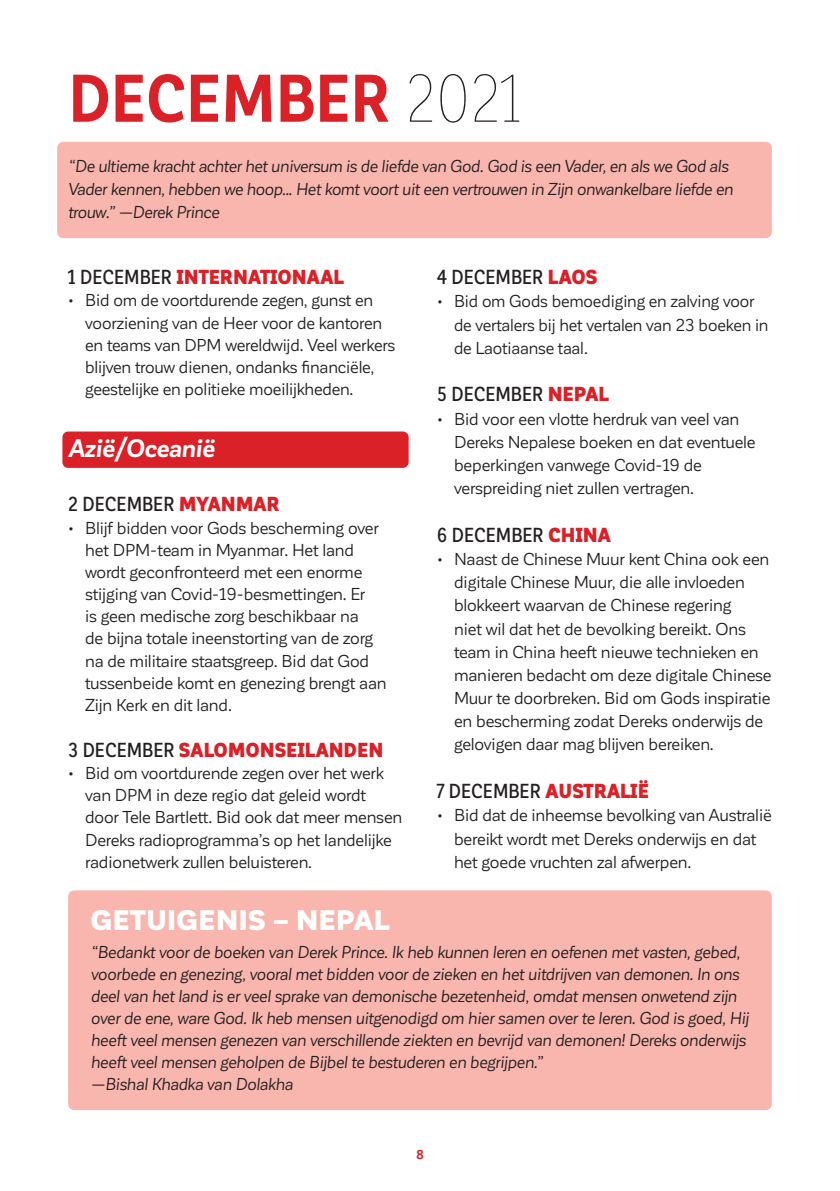
<style>
.page{position:relative;width:840px;height:1191px;background:#fff}
.page>*{position:absolute;margin:0;border:0;box-sizing:border-box;transform-origin:0 0}
.text{font:700 66.2px "Corporative Sans Alt Cnd";letter-spacing:.005em;color:#da2128}
.bullet{font:900 27.8px "Corporative Sans";letter-spacing:.005em;color:#fff}
.region{font:italic 700 25px "Corporative Sans";letter-spacing:-.005em;color:#fff}
.t1{font:500 20px "Corporative Sans Alt Cnd";letter-spacing:.005em;color:#231f20}
.t2{font:900 20px "Corporative Sans Alt Cnd";letter-spacing:-.01em;color:#da2128}
.bullet-2{font:17px/22.2px "Corporative Sans";letter-spacing:-.01em;color:#231f20}
.bullet-3{font:italic 17px/22px "Corporative Sans";letter-spacing:-.01em;color:#231f20}
.text-2{font:italic 17px/23px "Corporative Sans";letter-spacing:-.015em;color:#231f20}
.t3{font:700 12.8px "Corporative Sans";color:#da2128}
.s1{font-family:"Corporative Sans Alt Cnd Hair";font-weight:400;color:#231f20}
.s2{font-weight:500;color:#231f20}
.s3{font-weight:900;color:#da2128}
</style>
<div class="page">
<div style="left:57px;top:142px;width:714px;height:96px;background:#f9b6ae;border-radius:6px"></div>
<div style="left:62px;top:431px;width:346px;height:37px;background:#da2128;border-radius:6px"></div>
<div style="left:68px;top:890px;width:703px;height:220px;background:#f9b6ae;border-radius:6px"></div>
<p class="text" style="left:68px;top:62px;width:453px">DECEMBER <span class="s1">2021</span></p>
<p class="text-2" style="left:68px;top:155px;width:666px">“De ultieme kracht achter het universum is de liefde van God. God is een Vader, en als we God als<br>Vader kennen, hebben we hoop... Het komt voort uit een vertrouwen in Zijn onwankelbare liefde en trouw.” —Derek Prince</p>
<p class="t2" style="left:68px;top:266px;width:277px"><span class="s2">1 DECEMBER</span> INTERNATIONAAL</p>
<p class="bullet-2" style="left:85px;top:289px;width:311px;text-indent:-17px">• Bid om de voortdurende zegen, gunst en voorziening van de Heer voor de kantoren en teams van DPM wereldwijd. Veel werkers blijven trouw dienen, ondanks financiële, geestelijke en politieke moeilijkheden.</p>
<p class="region" style="left:68px;top:435px;width:148px">Azië/Oceanië</p>
<p class="t1" style="left:68px;top:493px;width:213px">2 DECEMBER <span class="s3">MYANMAR</span></p>
<p class="bullet-2" style="left:85px;top:516px;width:303px;text-indent:-17px">• Blijf bidden voor Gods bescherming over het DPM-team in Myanmar. Het land wordt geconfronteerd met een enorme stijging van Covid-19-besmettingen. Er<br>is geen medische zorg beschikbaar na<br>de bijna totale ineenstorting van de zorg na de militaire staatsgreep. Bid dat God tussenbeide komt en genezing brengt aan Zijn Kerk en dit land.</p>
<p class="t2" style="left:68px;top:738px;width:316px"><span class="s2">3 DECEMBER</span> SALOMONSEILANDEN</p>
<p class="bullet-2" style="left:85px;top:762px;width:318px;text-indent:-17px">• Bid om voortdurende zegen over het werk van DPM in deze regio dat geleid wordt door Tele Bartlett. Bid ook dat meer mensen Dereks radioprogramma’s op het landelijke radionetwerk zullen beluisteren.</p>
<p class="t1" style="left:437px;top:266px;width:162px">4 DECEMBER <span class="s3">LAOS</span></p>
<p class="bullet-2" style="left:454px;top:290px;width:316px;line-height:23.2px;text-indent:-17px">• Bid om Gods bemoediging en zalving voor de vertalers bij het vertalen van 23 boeken in de Laotiaanse taal.</p>
<p class="t1" style="left:437px;top:384px;width:173px">5 DECEMBER <span class="s3">NEPAL</span></p>
<p class="bullet-2" style="left:454px;top:407px;width:303px;line-height:23.2px;text-indent:-17px">• Bid voor een vlotte herdruk van veel van Dereks Nepalese boeken en dat eventuele beperkingen vanwege Covid-19 de verspreiding niet zullen vertragen.</p>
<p class="t1" style="left:437px;top:524px;width:175px">6 DECEMBER <span class="s3">CHINA</span></p>
<p class="bullet-2" style="left:454px;top:548px;width:319px;line-height:23.2px;text-indent:-17px">• Naast de Chinese Muur kent China ook een digitale Chinese Muur, die alle invloeden blokkeert waarvan de Chinese regering<br>niet wil dat het de bevolking bereikt. Ons team in China heeft nieuwe technieken en manieren bedacht om deze digitale Chinese Muur te doorbreken. Bid om Gods inspiratie en bescherming zodat Dereks onderwijs de gelovigen daar mag blijven bereiken.</p>
<p class="t1" style="left:437px;top:780px;width:213px">7 DECEMBER <span class="s3">AUSTRALIË</span></p>
<p class="bullet-2" style="left:454px;top:804px;width:319px;line-height:23.2px;text-indent:-17px">• Bid dat de inheemse bevolking van Australië bereikt wordt met Dereks onderwijs en dat het goede vruchten zal afwerpen.</p>
<p class="bullet" style="left:91px;top:904px;width:300px">GETUIGENIS – NEPAL</p>
<p class="bullet-3" style="left:91px;top:941px;width:659px">“Bedankt voor de boeken van Derek Prince. Ik heb kunnen leren en oefenen met vasten, gebed, voorbede en genezing, vooral met bidden voor de zieken en het uitdrijven van demonen. In ons deel van het land is er veel sprake van demonische bezetenheid, omdat mensen onwetend zijn over de ene, ware God. Ik heb mensen uitgenodigd om hier samen over te leren. God is goed, Hij heeft veel mensen genezen van verschillende ziekten en bevrijd van demonen! Dereks onderwijs heeft veel mensen geholpen de Bijbel te bestuderen en begrijpen.”<br>—Bishal Khadka van Dolakha</p>
<p class="t3" style="left:416px;top:1147px;width:9px">8</p>
</div>
